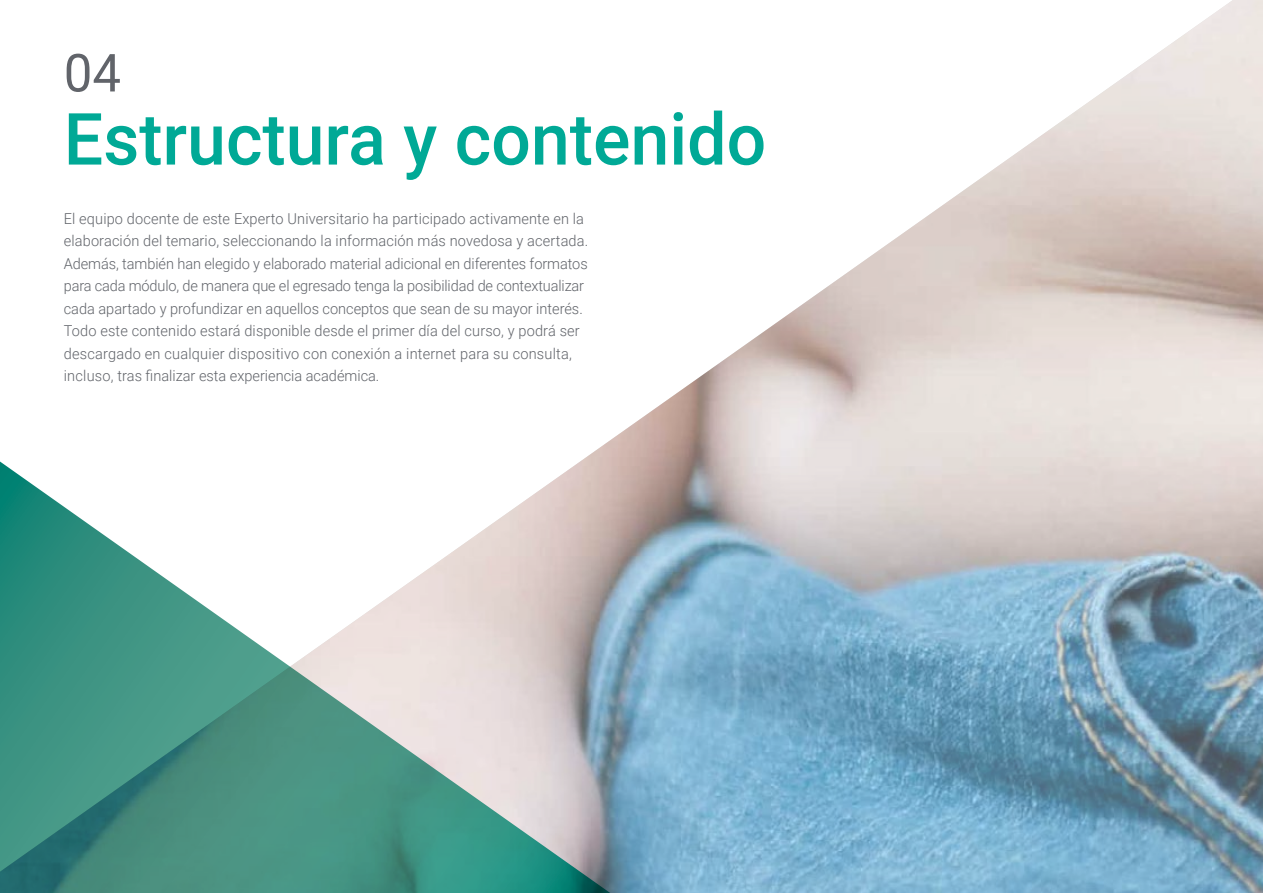
<style>
.page{position:relative;width:1263px;height:893px;background:#fff}
.page>*{position:absolute;margin:0;border:0;box-sizing:border-box;transform-origin:0 0}
.t1{font:500 72px "Roboto";color:#00a996}
.t2{font:52.5px "Roboto";color:#61646a}
.t3{font:300 15px/22.5px "Roboto";letter-spacing:.01em;color:#61646a}
</style>
<div class="page">
<img style="left:602px;top:0;width:661px;height:893px">
<svg style="left:0;top:446px;width:640px;height:447px"></svg>
<h2 class="t2" style="left:64px;top:36px;width:59px">04</h2>
<h1 class="t1" style="left:64px;top:89px;width:704px">Estructura y contenido</h1>
<p class="t3" style="left:64px;top:207px;width:526px">El equipo docente de este Experto Universitario ha participado activamente en la elaboración del temario, seleccionando la información más novedosa y acertada.<br>Además, también han elegido y elaborado material adicional en diferentes formatos para cada módulo, de manera que el egresado tenga la posibilidad de contextualizar cada apartado y profundizar en aquellos conceptos que sean de su mayor interés.<br>Todo este contenido estará disponible desde el primer día del curso, y podrá ser descargado en cualquier dispositivo con conexión a internet para su consulta, incluso, tras finalizar esta experiencia académica.</p>
</div>
